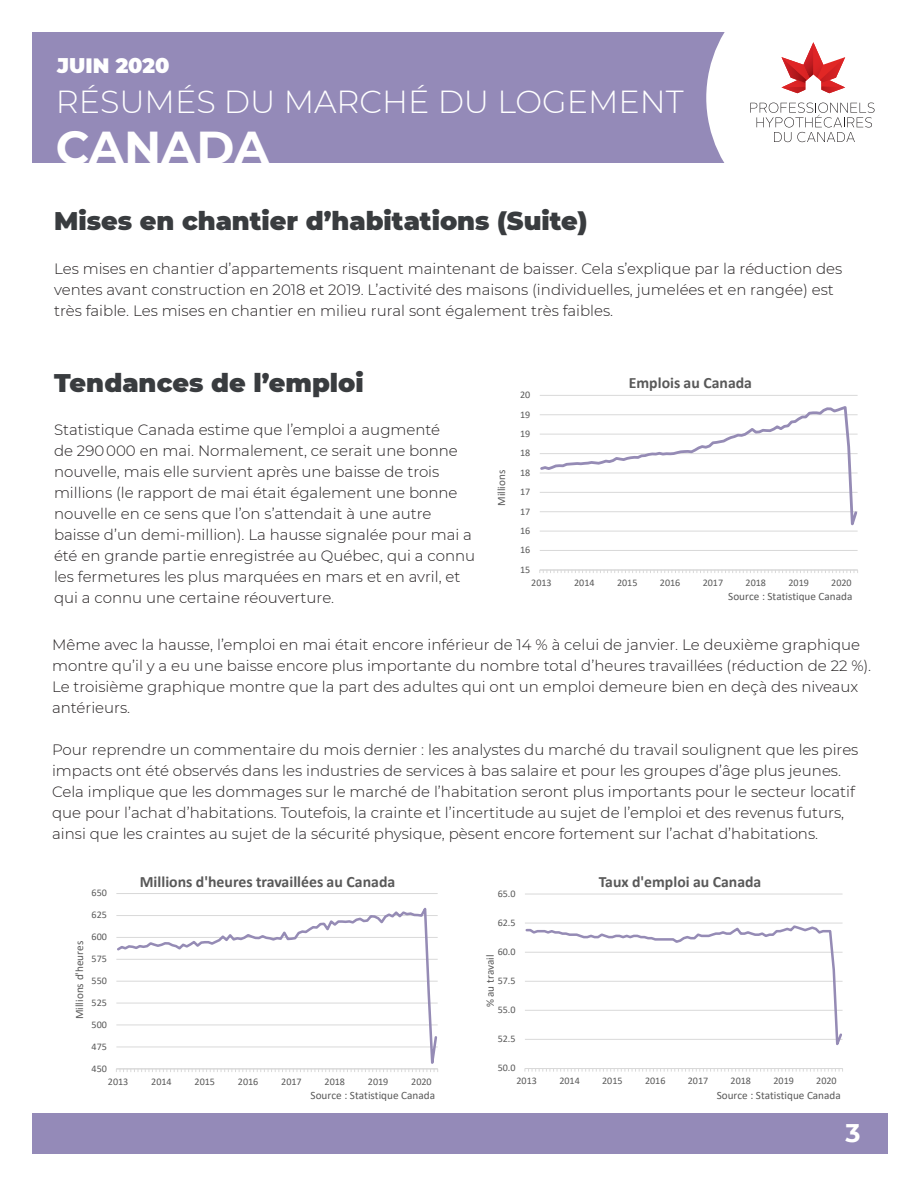
<style>
.page{position:relative;width:918px;height:1188px;background:#fff}
.page>*{position:absolute;margin:0;border:0;box-sizing:border-box;transform-origin:0 0}
.t1{font:700 46.05px "Montserrat";color:#fff}
.t2{font:300 31.8px "Montserrat";color:#fff}
.t3{font:900 25.5px "Montserrat";color:#393c3f}
.t4{font:700 25.5px "Montserrat";color:#fff}
.t5{font:900 20.7px "Montserrat";color:#fff}
.t6{font:700 15.75px "Calibri";color:#595959}
.t7{font:300 15px/21px "Montserrat";color:#231f20}
.t8{font:11.25px "Calibri";color:#595959}
.t9{font:11.1px "Calibri";color:#595959}
.t10{font:10.2px "Calibri";color:#595959}
.t11{font:10.05px "Calibri";color:#595959}
</style>
<div class="page">
<div style="left:32px;top:32px;width:850px;height:131px;background:#948ab8"></div>
<div style="left:33px;top:1113px;width:855px;height:40px;background:#948ab8"></div>
<div style="left:706px;top:32px;width:176px;height:131px;background:#fff"></div>
<svg style="left:782px;top:42px;width:63px;height:51px;background:#e99697"></svg>
<svg style="left:750px;top:103px;width:125px;height:39px;background:#e9e8e8"></svg>
<hr style="left:540px;top:550px;width:318px;height:1px;background:#d9d9d9">
<hr style="left:540px;top:395px;width:318px;height:1px;background:#d9d9d9">
<svg style="left:539px;top:570px;width:319px;height:3px"></svg>
<svg style="left:540px;top:406px;width:318px;height:126px"></svg>
<hr style="left:116px;top:893px;width:322px;height:1px;background:#d9d9d9">
<svg style="left:116px;top:1070px;width:322px;height:2px"></svg>
<svg style="left:116px;top:907px;width:322px;height:163px"></svg>
<hr style="left:525px;top:923px;width:318px;height:1px;background:#d9d9d9">
<hr style="left:525px;top:894px;width:318px;height:1px;background:#d9d9d9">
<hr style="left:525px;top:1068px;width:318px;height:1px;background:#d9d9d9">
<svg style="left:524px;top:1069px;width:319px;height:3px"></svg>
<svg style="left:525px;top:925px;width:318px;height:121px"></svg>
<p class="t5" style="left:57px;top:51px;width:114px">JUIN 2020</p>
<p class="t2" style="left:56px;top:80px;width:629px">RÉSUMÉS DU MARCHÉ DU LOGEMENT</p>
<p class="t1" style="left:56px;top:114px;width:215px">CANADA</p>
<p class="t3" style="left:54px;top:202px;width:535px">Mises en chantier d’habitations (Suite)</p>
<p class="t7" style="left:54px;top:258px;width:790px">Les mises en chantier d’appartements risquent maintenant de baisser. Cela s’explique par la réduction des ventes avant construction en 2018 et 2019. L’activité des maisons (individuelles, jumelées et en rangée) est très faible. Les mises en chantier en milieu rural sont également très faibles.</p>
<p class="t3" style="left:54px;top:363px;width:311px">Tendances de l’emploi</p>
<p class="t7" style="left:54px;top:419px;width:423px">Statistique Canada estime que l’emploi a augmenté<br>de 290 000 en mai. Normalement, ce serait une bonne nouvelle, mais elle survient après une baisse de trois millions (le rapport de mai était également une bonne nouvelle en ce sens que l’on s’attendait à une autre baisse d’un demi-million). La hausse signalée pour mai a été en grande partie enregistrée au Québec, qui a connu les fermetures les plus marquées en mars et en avril, et qui a connu une certaine réouverture.</p>
<p class="t9" style="left:494px;top:506px;width:37px;rotate:-90deg">Millions</p>
<p class="t11" style="left:520px;top:388px;width:12px">20</p>
<p class="t11" style="left:520px;top:407px;width:12px">19</p>
<p class="t11" style="left:520px;top:427px;width:12px">19</p>
<p class="t11" style="left:520px;top:446px;width:12px">18</p>
<p class="t11" style="left:520px;top:465px;width:12px">18</p>
<p class="t11" style="left:520px;top:485px;width:12px">17</p>
<p class="t11" style="left:520px;top:504px;width:12px">17</p>
<p class="t11" style="left:520px;top:524px;width:12px">16</p>
<p class="t11" style="left:520px;top:543px;width:12px">16</p>
<p class="t11" style="left:520px;top:562px;width:12px">15</p>
<p class="t6" style="left:629px;top:372px;width:125px">Emplois au Canada</p>
<p class="t11" style="left:531px;top:576px;width:22px">2013</p>
<p class="t11" style="left:574px;top:576px;width:22px">2014</p>
<p class="t11" style="left:617px;top:576px;width:22px">2015</p>
<p class="t11" style="left:660px;top:576px;width:22px">2016</p>
<p class="t11" style="left:703px;top:576px;width:22px">2017</p>
<p class="t11" style="left:746px;top:576px;width:22px">2018</p>
<p class="t11" style="left:788px;top:576px;width:22px">2019</p>
<p class="t11" style="left:831px;top:576px;width:22px">2020</p>
<p class="t9" style="left:728px;top:589px;width:126px">Source : Statistique Canada</p>
<p class="t7" style="left:52px;top:633px;width:821px">Même avec la hausse, l’emploi en mai était encore inférieur de 14 % à celui de janvier. Le deuxième graphique montre qu’il y a eu une baisse encore plus importante du nombre total d’heures travaillées (réduction de 22 %).<br>Le troisième graphique montre que la part des adultes qui ont un emploi demeure bien en deçà des niveaux antérieurs.</p>
<p class="t7" style="left:52px;top:738px;width:808px">Pour reprendre un commentaire du mois dernier : les analystes du marché du travail soulignent que les pires impacts ont été observés dans les industries de services à bas salaire et pour les groupes d’âge plus jeunes.<br>Cela implique que les dommages sur le marché de l’habitation seront plus importants pour le secteur locatif que pour l’achat d’habitations. Toutefois, la crainte et l’incertitude au sujet de l’emploi et des revenus futurs, ainsi que les craintes au sujet de la sécurité physique, pèsent encore fortement sur l’achat d’habitations.</p>
<p class="t8" style="left:71px;top:1019px;width:80px;rotate:-90deg">Millions d'heures</p>
<p class="t10" style="left:92px;top:886px;width:17px">650</p>
<p class="t10" style="left:92px;top:908px;width:17px">625</p>
<p class="t10" style="left:92px;top:930px;width:17px">600</p>
<p class="t10" style="left:92px;top:952px;width:17px">575</p>
<p class="t10" style="left:92px;top:974px;width:17px">550</p>
<p class="t10" style="left:92px;top:995px;width:17px">525</p>
<p class="t10" style="left:92px;top:1017px;width:17px">500</p>
<p class="t10" style="left:92px;top:1039px;width:17px">475</p>
<p class="t10" style="left:92px;top:1061px;width:17px">450</p>
<p class="t6" style="left:140px;top:870px;width:257px">Millions d'heures travaillées au Canada</p>
<p class="t10" style="left:108px;top:1074px;width:22px">2013</p>
<p class="t10" style="left:151px;top:1074px;width:22px">2014</p>
<p class="t10" style="left:195px;top:1074px;width:22px">2015</p>
<p class="t10" style="left:238px;top:1074px;width:22px">2016</p>
<p class="t10" style="left:281px;top:1074px;width:22px">2017</p>
<p class="t10" style="left:325px;top:1074px;width:22px">2018</p>
<p class="t10" style="left:368px;top:1074px;width:22px">2019</p>
<p class="t10" style="left:411px;top:1074px;width:22px">2020</p>
<p class="t8" style="left:311px;top:1088px;width:126px">Source : Statistique Canada</p>
<p class="t11" style="left:498px;top:887px;width:19px">65.0</p>
<p class="t11" style="left:498px;top:916px;width:19px">62.5</p>
<p class="t11" style="left:498px;top:945px;width:19px">60.0</p>
<p class="t9" style="left:482px;top:1007px;width:54px;rotate:-90deg">% au travail</p>
<p class="t11" style="left:498px;top:974px;width:19px">57.5</p>
<p class="t11" style="left:498px;top:1003px;width:19px">55.0</p>
<p class="t11" style="left:498px;top:1032px;width:19px">52.5</p>
<p class="t11" style="left:498px;top:1061px;width:19px">50.0</p>
<p class="t6" style="left:599px;top:871px;width:164px">Taux d'emploi au Canada</p>
<p class="t11" style="left:517px;top:1074px;width:22px">2013</p>
<p class="t11" style="left:559px;top:1074px;width:22px">2014</p>
<p class="t11" style="left:602px;top:1074px;width:22px">2015</p>
<p class="t11" style="left:645px;top:1074px;width:22px">2016</p>
<p class="t11" style="left:688px;top:1074px;width:22px">2017</p>
<p class="t11" style="left:731px;top:1074px;width:22px">2018</p>
<p class="t11" style="left:773px;top:1074px;width:22px">2019</p>
<p class="t11" style="left:816px;top:1074px;width:22px">2020</p>
<p class="t9" style="left:717px;top:1087px;width:126px">Source : Statistique Canada</p>
<p class="t4" style="left:846px;top:1115px;width:17px">3</p>
</div>
